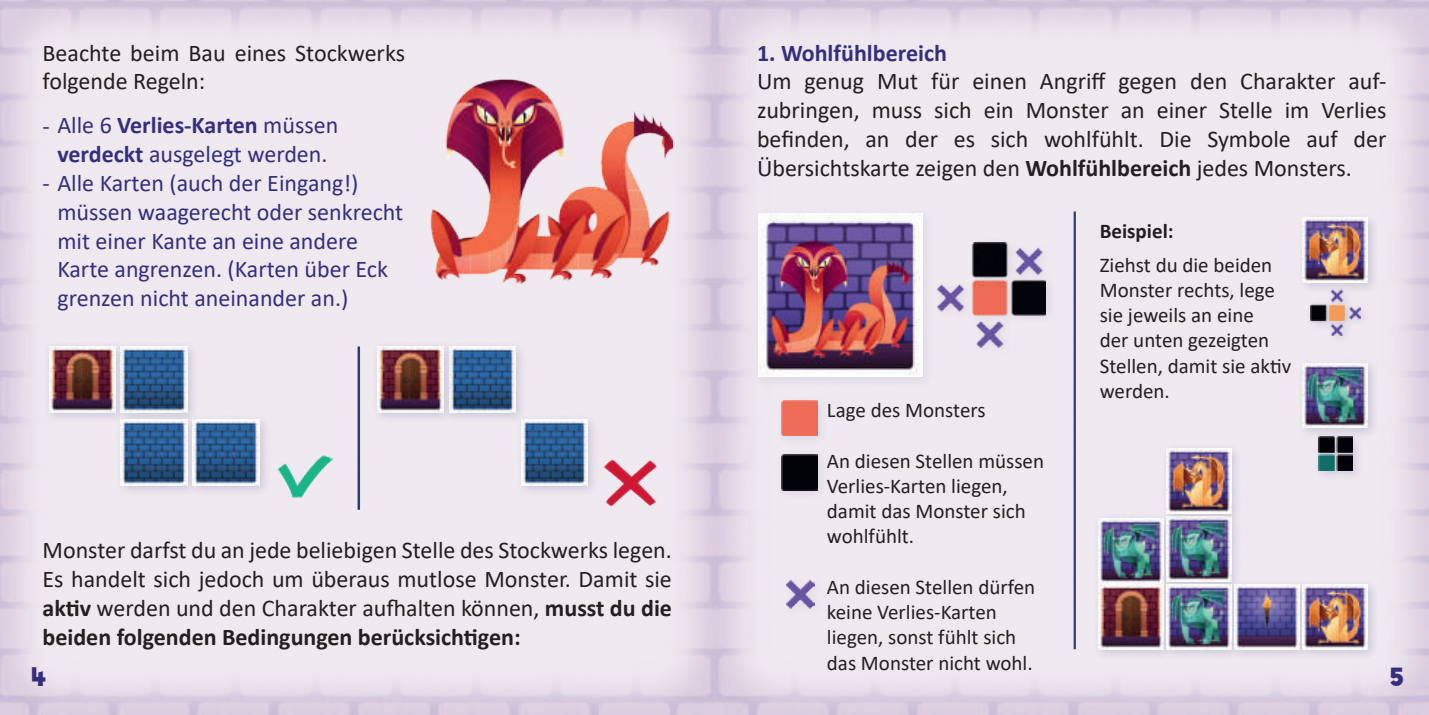
<style>
.page{position:relative;width:1429px;height:715px;background:#fff}
.page>*{position:absolute;margin:0;border:0;box-sizing:border-box;transform-origin:0 0}
.t1{font:24px/28.8px "Calibri";color:#231f20;text-align:justify}
.t2{font:24px/28.8px "Calibri";color:#352e80;text-align:center}
.t3{font:700 24px "Calibri";color:#352e80}
.t4{font:700 24px "Riffic Free";color:#352e80}
.t5{font:21px/25.2px "Calibri";color:#231f20}
.t6{font:700 21px "Calibri";color:#231f20}
.s1{font-weight:700}
</style>
<div class="page">
<img style="left:0;top:0;width:789px;height:714px">
<img style="left:423px;top:46px;width:249px;height:276px">
<div style="left:43px;top:340px;width:228px;height:156px;background:#efe9f0"></div>
<div style="left:114px;top:340px;width:85px;height:84px;background:#2d3e71;opacity:.1"></div>
<img style="left:127px;top:346px;width:60px;height:66px">
<div style="left:114px;top:413px;width:85px;height:84px;background:#2d3e71;opacity:.1"></div>
<img style="left:121px;top:419px;width:66px;height:66px">
<div style="left:187px;top:413px;width:84px;height:84px;background:#2d3e71;opacity:.1"></div>
<img style="left:193px;top:419px;width:66px;height:66px">
<div style="left:43px;top:340px;width:84px;height:84px;background:#2d3e71;opacity:.1"></div>
<img style="left:49px;top:346px;width:66px;height:66px">
<img style="left:272px;top:443px;width:68px;height:67px">
<div style="left:371px;top:340px;width:228px;height:156px;background:#efe9f0"></div>
<div style="left:443px;top:340px;width:84px;height:84px;background:#2d3e71;opacity:.1"></div>
<img style="left:455px;top:346px;width:60px;height:66px">
<div style="left:515px;top:413px;width:84px;height:84px;background:#2d3e71;opacity:.1"></div>
<img style="left:521px;top:419px;width:67px;height:66px">
<div style="left:371px;top:340px;width:84px;height:84px;background:#2d3e71;opacity:.1"></div>
<img style="left:378px;top:346px;width:66px;height:66px">
<img style="left:598px;top:449px;width:67px;height:67px">
<hr style="left:357px;top:346px;width:3px;height:163px;background:#2d3e71">
<div style="left:932px;top:235px;width:126px;height:123px;background:#efe9ef"></div>
<img style="left:938px;top:242px;width:108px;height:105px">
<div style="left:775px;top:447px;width:54px;height:54px;background:#ede6ee"></div>
<img style="left:781px;top:454px;width:36px;height:36px">
<div style="left:775px;top:393px;width:54px;height:54px;background:#2d3e71;opacity:.1"></div>
<img style="left:782px;top:400px;width:35px;height:35px">
<div style="left:781px;top:575px;width:44px;height:44px;background:#efe8ef"></div>
<img style="left:786px;top:579px;width:28px;height:29px">
<hr style="left:1073px;top:211px;width:3px;height:438px;background:#2d3e71">
<div style="left:1093px;top:443px;width:286px;height:218px;background:#efe9f0"></div>
<div style="left:1093px;top:513px;width:82px;height:82px;background:#ebe5ed"></div>
<img style="left:1098px;top:518px;width:63px;height:61px">
<div style="left:1161px;top:511px;width:82px;height:82px;background:#2d3e71;opacity:.1"></div>
<img style="left:1166px;top:525px;width:65px;height:54px">
<div style="left:1161px;top:443px;width:82px;height:82px;background:#2d3e71;opacity:.1"></div>
<img style="left:1166px;top:448px;width:65px;height:65px">
<div style="left:1093px;top:579px;width:82px;height:82px;background:#2d3e71;opacity:.1"></div>
<div style="left:1161px;top:579px;width:82px;height:82px;background:#2d3e71;opacity:.1"></div>
<img style="left:1166px;top:584px;width:63px;height:65px">
<div style="left:1229px;top:579px;width:82px;height:82px;background:#2d3e71;opacity:.1"></div>
<img style="left:1234px;top:584px;width:63px;height:65px">
<div style="left:1297px;top:579px;width:82px;height:82px;background:#2d3e71;opacity:.1"></div>
<img style="left:1303px;top:584px;width:64px;height:65px">
<div style="left:1297px;top:212px;width:82px;height:269px;background:#efe9f0"></div>
<div style="left:1297px;top:358px;width:82px;height:82px;background:#2d3e71;opacity:.1"></div>
<img style="left:1303px;top:363px;width:64px;height:65px">
<div style="left:1297px;top:212px;width:82px;height:82px;background:#2d3e71;opacity:.1"></div>
<img style="left:1303px;top:218px;width:64px;height:64px">
<div style="left:1304px;top:285px;width:67px;height:61px;background:#2d3e71;opacity:.1"></div>
<img style="left:1310px;top:289px;width:50px;height:46px">
<div style="left:1312px;top:431px;width:51px;height:51px;background:#2d3e71;opacity:.1"></div>
<img style="left:1318px;top:436px;width:34px;height:34px">
<div style="left:752px;top:207px;width:184px;height:182px;background:#ebe5ed"></div>
<img style="left:758px;top:213px;width:164px;height:163px">
<p class="t1" style="left:43px;top:38px;width:364px">Beachte beim Bau eines Stockwerks folgende Regeln:</p>
<p class="t2" style="left:43px;top:110px;width:297px">- Alle 6 <span class="s1">Verlies-Karten</span> müssen <span class="s1">verdeckt</span> ausgelegt werden.</p>
<p class="t2" style="left:57px;top:168px;width:347px;text-align:left;text-indent:-15px">- Alle Karten (auch der Eingang!) müssen waagerecht oder senkrecht mit einer Kante an eine andere<br>Karte angrenzen. (Karten über Eck grenzen nicht aneinander an.)</p>
<p class="t3" style="left:757px;top:36px;width:191px">1. Wohlfühlbereich</p>
<p class="t1" style="left:757px;top:66px;width:631px">Um genug Mut für einen Angriff gegen den Charakter auf&shy;zubringen, muss sich ein Monster an einer Stelle im Verlies befinden, an der es sich wohlfühlt. Die Symbole auf der Übersichtskarte zeigen den <span class="s1">Wohlfühlbereich</span> jedes Monsters.</p>
<p class="t6" style="left:1100px;top:216px;width:75px">Beispiel:</p>
<p class="t5" style="left:1100px;top:251px;width:193px">Ziehst du die beiden<br>Monster rechts, lege sie jeweils an eine<br>der unten gezeigten<br>Stellen, damit sie aktiv werden.</p>
<p class="t5" style="left:827px;top:397px;width:160px">Lage des Monsters</p>
<p class="t5" style="left:827px;top:447px;width:219px">An diesen Stellen müssen<br>Verlies-Karten liegen, damit das Monster sich wohlfühlt.</p>
<p class="t5" style="left:827px;top:573px;width:210px">An diesen Stellen dürfen keine Verlies-Karten liegen, sonst fühlt sich das Monster nicht wohl.</p>
<p class="t1" style="left:43px;top:535px;width:631px">Monster darfst du an jede beliebigen Stelle des Stockwerks legen.<br>Es handelt sich jedoch um überaus mutlose Monster. Damit sie <span class="s1">aktiv</span> werden und den Charakter aufhalten können, <span class="s1">musst du die beiden folgenden Bedingungen berücksichtigen:</span></p>
<p class="t4" style="left:32px;top:662px;width:15px">4</p>
<p class="t4" style="left:1390px;top:662px;width:14px">5</p>
</div>
